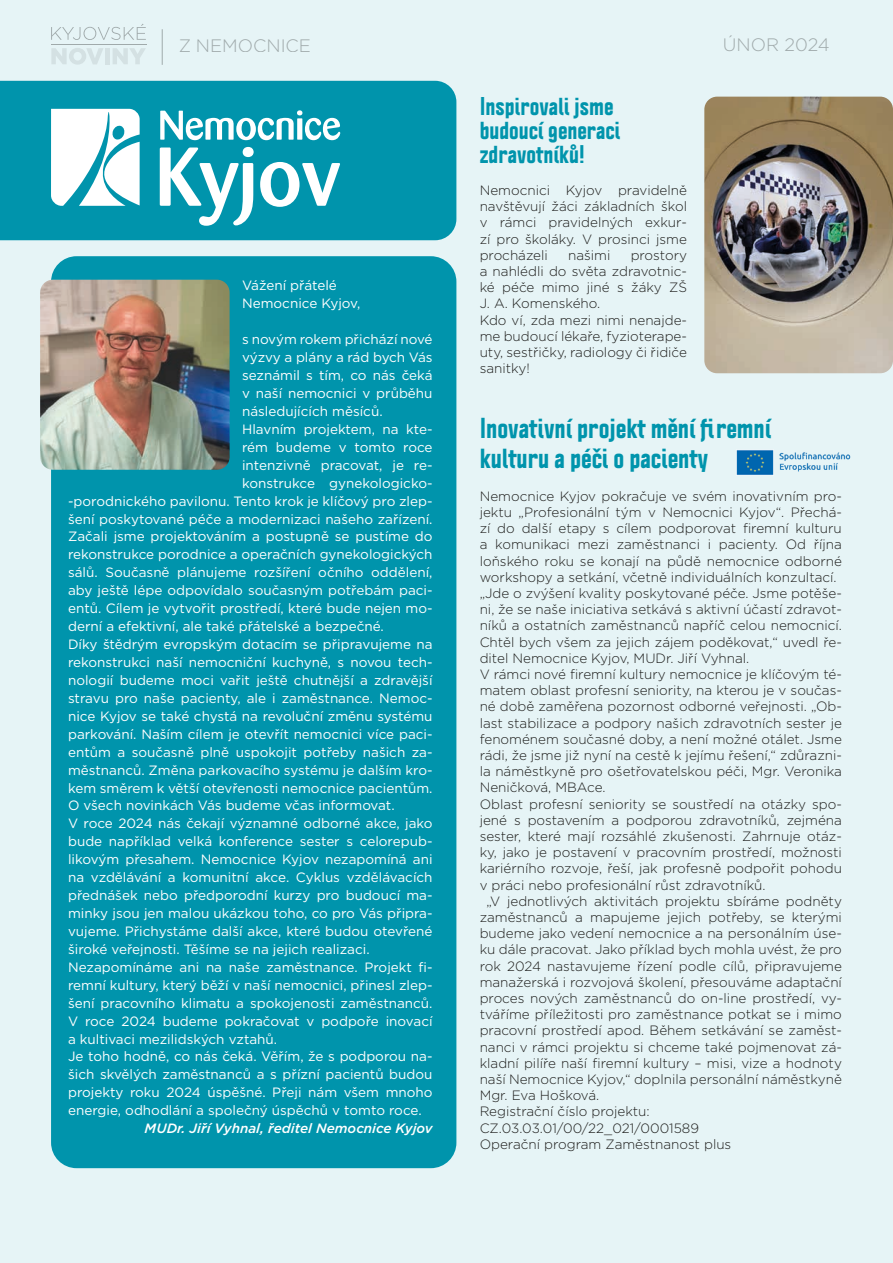
<style>
.page{position:relative;width:893px;height:1263px;background:#e6f4f6}
.page>*{position:absolute;margin:0;border:0;box-sizing:border-box;transform-origin:0 0}
.t1{font:800 condensed 25.2px/30.3px "Politica";color:#0094ac}
.t2{font:800 condensed 22.5px/24px "Politica";color:#0094ac}
.t3{font:300 18px "Gotham";color:#b2b2b2}
.t4{font:300 13.5px/16.2px "Gotham";color:#1d1d1b;text-align:justify}
.t5{font:13.5px/18px "Gotham";color:#fff}
.t6{font:italic 500 13.5px "Gotham";color:#fff}
</style>
<div class="page">
<div style="left:0;top:81px;width:456px;height:159px;background:#0094ac"></div>
<svg style="left:160px;top:110px;width:180px;height:30px;background:#63bdcc"></svg>
<svg style="left:160px;top:147px;width:94px;height:79px;background:#66becd"></svg>
<svg style="left:260px;top:162px;width:80px;height:45px;background:#77c5d2"></svg>
<svg style="left:51px;top:109px;width:89px;height:97px;background:#d4edf1"></svg>
<div style="left:51px;top:256px;width:405px;height:912px;background:#0094ac;border-radius:26px"></div>
<img style="left:40px;top:280px;width:190px;height:190px">
<img style="left:704px;top:97px;width:189px;height:276px">
<img style="left:736px;top:450px;width:115px;height:26px">
<h3 class="t3" style="left:178px;top:34px;width:134px">Z NEMOCNICE</h3>
<h3 class="t3" style="left:723px;top:34px;width:108px">ÚNOR 2024</h3>
<p class="t5" style="left:242px;top:276px;width:120px">Vážení přátelé<br>Nemocnice Kyjov,</p>
<p class="t5" style="left:242px;top:330px;width:192px">s novým rokem přichází nové</p>
<p class="t5" style="left:242px;top:348px;width:192px">výzvy a plány a rád bych Vás</p>
<p class="t5" style="left:242px;top:366px;width:192px">seznámil s tím, co nás čeká</p>
<p class="t5" style="left:242px;top:384px;width:192px">v naší nemocnici v průběhu</p>
<p class="t5" style="left:242px;top:402px;width:142px">následujících měsíců.</p>
<p class="t5" style="left:242px;top:420px;width:192px">Hlavním projektem, na kte-</p>
<p class="t5" style="left:242px;top:438px;width:192px">rém budeme v tomto roce</p>
<p class="t5" style="left:242px;top:456px;width:192px">intenzivně pracovat, je re-</p>
<p class="t5" style="left:242px;top:474px;width:192px">konstrukce gynekologicko-</p>
<p class="t5" style="left:68px;top:492px;width:366px">-porodnického pavilonu. Tento krok je klíčový pro zlep-</p>
<p class="t5" style="left:68px;top:509px;width:366px">šení poskytované péče a modernizaci našeho zařízení.</p>
<p class="t5" style="left:68px;top:527px;width:366px">Začali jsme projektováním a postupně se pustíme do</p>
<p class="t5" style="left:68px;top:545px;width:366px">rekonstrukce porodnice a operačních gynekologických</p>
<p class="t5" style="left:68px;top:563px;width:366px">sálů. Současně plánujeme rozšíření očního oddělení,</p>
<p class="t5" style="left:68px;top:581px;width:366px">aby ještě lépe odpovídalo současným potřebám paci-</p>
<p class="t5" style="left:68px;top:599px;width:366px">entů. Cílem je vytvořit prostředí, které bude nejen mo-</p>
<p class="t5" style="left:68px;top:617px;width:317px">derní a efektivní, ale také přátelské a bezpečné.</p>
<p class="t5" style="left:68px;top:635px;width:366px">Díky štědrým evropským dotacím se připravujeme na</p>
<p class="t5" style="left:68px;top:653px;width:366px">rekonstrukci naší nemocniční kuchyně, s novou tech-</p>
<p class="t5" style="left:68px;top:671px;width:366px">nologií budeme moci vařit ještě chutnější a zdravější</p>
<p class="t5" style="left:68px;top:689px;width:366px">stravu pro naše pacienty, ale i zaměstnance. Nemoc-</p>
<p class="t5" style="left:68px;top:707px;width:366px">nice Kyjov se také chystá na revoluční změnu systému</p>
<p class="t5" style="left:68px;top:725px;width:366px">parkování. Naším cílem je otevřít nemocnici více paci-</p>
<p class="t5" style="left:68px;top:743px;width:366px">entům a současně plně uspokojit potřeby našich za-</p>
<p class="t5" style="left:68px;top:760px;width:366px">městnanců. Změna parkovacího systému je dalším kro-</p>
<p class="t5" style="left:68px;top:778px;width:366px">kem směrem k větší otevřenosti nemocnice pacientům.</p>
<p class="t5" style="left:68px;top:796px;width:328px">O všech novinkách Vás budeme včas informovat.</p>
<p class="t5" style="left:68px;top:814px;width:366px">V roce 2024 nás čekají významné odborné akce, jako</p>
<p class="t5" style="left:68px;top:832px;width:366px">bude například velká konference sester s celorepub-</p>
<p class="t5" style="left:68px;top:850px;width:366px">likovým přesahem. Nemocnice Kyjov nezapomíná ani</p>
<p class="t5" style="left:68px;top:868px;width:366px">na vzdělávání a komunitní akce. Cyklus vzdělávacích</p>
<p class="t5" style="left:68px;top:886px;width:366px">přednášek nebo předporodní kurzy pro budoucí ma-</p>
<p class="t5" style="left:68px;top:904px;width:366px">minky jsou jen malou ukázkou toho, co pro Vás připra-</p>
<p class="t5" style="left:68px;top:922px;width:366px">vujeme. Přichystáme další akce, které budou otevřené</p>
<p class="t5" style="left:68px;top:940px;width:303px">široké veřejnosti. Těšíme se na jejich realizaci.</p>
<p class="t5" style="left:68px;top:958px;width:366px">Nezapomínáme ani na naše zaměstnance. Projekt fi-</p>
<p class="t5" style="left:68px;top:976px;width:366px">remní kultury, který běží v naší nemocnici, přinesl zlep-</p>
<p class="t5" style="left:68px;top:993px;width:366px">šení pracovního klimatu a spokojenosti zaměstnanců.</p>
<p class="t5" style="left:68px;top:1011px;width:366px">V roce 2024 budeme pokračovat v podpoře inovací</p>
<p class="t5" style="left:68px;top:1029px;width:211px">a kultivaci mezilidských vztahů.</p>
<p class="t5" style="left:68px;top:1047px;width:366px">Je toho hodně, co nás čeká. Věřím, že s podporou na-</p>
<p class="t5" style="left:68px;top:1065px;width:366px">šich skvělých zaměstnanců a s přízní pacientů budou</p>
<p class="t5" style="left:68px;top:1083px;width:366px">projekty roku 2024 úspěšné. Přeji nám všem mnoho</p>
<p class="t5" style="left:68px;top:1101px;width:355px">energie, odhodlání a společný úspěchů v tomto roce.</p>
<p class="t6" style="left:145px;top:1119px;width:289px">MUDr. Jiří Vyhnal, ředitel Nemocnice Kyjov</p>
<h2 class="t2" style="left:480px;top:93px;width:142px">Inspirovali jsme budoucí generaci zdravotníků!</h2>
<p class="t4" style="left:480px;top:182px;width:209px">Nemocnici Kyjov pravidelně navštěvují žáci základních škol v rámci pravidelných exkur&shy;zí pro školáky. V prosinci jsme procházeli</p>
<p class="t4" style="left:568px;top:247px;width:44px">našimi</p>
<p class="t4" style="left:480px;top:247px;width:209px;text-align:left;text-indent:151px">prostory a nahlédli do světa zdravotnic&shy;ké péče mimo jiné s žáky ZŠ<br>J. A. Komenského.<br>Kdo ví, zda mezi nimi nenajde&shy;me budoucí lékaře, fyzioterape&shy;uty, sestřičky, radiology či řidiče sanitky!</p>
<h1 class="t1" style="left:480px;top:412px;width:293px">Inovativní projekt mění firemní kulturu a péči o pacienty</h1>
<p class="t4" style="left:480px;top:487px;width:364px">Nemocnice Kyjov pokračuje ve svém inovativním pro-</p>
<p class="t4" style="left:480px;top:504px;width:364px">jektu „Profesionální tým v Nemocnici Kyjov“. Přechá-</p>
<p class="t4" style="left:480px;top:520px;width:364px">zí do další etapy s cílem podporovat firemní kulturu</p>
<p class="t4" style="left:480px;top:536px;width:364px">a komunikaci mezi zaměstnanci i pacienty. Od října</p>
<p class="t4" style="left:480px;top:552px;width:364px">loňského roku se konají na půdě nemocnice odborné</p>
<p class="t4" style="left:480px;top:568px;width:358px">workshopy a setkání, včetně individuálních konzultací.</p>
<p class="t4" style="left:480px;top:585px;width:364px">„Jde o zvýšení kvality poskytované péče. Jsme potěše-</p>
<p class="t4" style="left:480px;top:601px;width:364px">ni, že se naše iniciativa setkává s aktivní účastí zdravot-</p>
<p class="t4" style="left:480px;top:617px;width:364px">níků a ostatních zaměstnanců napříč celou nemocnicí.</p>
<p class="t4" style="left:480px;top:633px;width:364px">Chtěl bych všem za jejich zájem poděkovat,“ uvedl ře-</p>
<p class="t4" style="left:480px;top:649px;width:271px">ditel Nemocnice Kyjov, MUDr. Jiří Vyhnal.</p>
<p class="t4" style="left:480px;top:666px;width:364px">V rámci nové firemní kultury nemocnice je klíčovým té-</p>
<p class="t4" style="left:480px;top:682px;width:364px">matem oblast profesní seniority, na kterou je v součas-</p>
<p class="t4" style="left:480px;top:698px;width:364px">né době zaměřena pozornost odborné veřejnosti. „Ob-</p>
<p class="t4" style="left:480px;top:714px;width:364px">last stabilizace a podpory našich zdravotních sester je</p>
<p class="t4" style="left:480px;top:730px;width:364px">fenoménem současné doby, a není možné otálet. Jsme</p>
<p class="t4" style="left:480px;top:747px;width:364px">rádi, že jsme již nyní na cestě k jejímu řešení,“ zdůrazni-</p>
<p class="t4" style="left:480px;top:763px;width:364px">la náměstkyně pro ošetřovatelskou péči, Mgr. Veronika</p>
<p class="t4" style="left:480px;top:779px;width:127px">Neničková, MBAce.</p>
<p class="t4" style="left:480px;top:795px;width:364px">Oblast profesní seniority se soustředí na otázky spo-</p>
<p class="t4" style="left:480px;top:811px;width:364px">jené s postavením a podporou zdravotníků, zejména</p>
<p class="t4" style="left:480px;top:828px;width:364px">sester, které mají rozsáhlé zkušenosti. Zahrnuje otáz-</p>
<p class="t4" style="left:480px;top:844px;width:364px">ky, jako je postavení v pracovním prostředí, možnosti</p>
<p class="t4" style="left:480px;top:860px;width:364px">kariérního rozvoje, řeší, jak profesně podpořit pohodu</p>
<p class="t4" style="left:480px;top:876px;width:287px">v práci nebo profesionální růst zdravotníků.</p>
<p class="t4" style="left:486px;top:892px;width:357px">„V jednotlivých aktivitách projektu sbíráme podněty</p>
<p class="t4" style="left:480px;top:909px;width:364px">zaměstnanců a mapujeme jejich potřeby, se kterými</p>
<p class="t4" style="left:480px;top:925px;width:364px">budeme jako vedení nemocnice a na personálním úse-</p>
<p class="t4" style="left:480px;top:941px;width:364px">ku dále pracovat. Jako příklad bych mohla uvést, že pro</p>
<p class="t4" style="left:480px;top:957px;width:364px">rok 2024 nastavujeme řízení podle cílů, připravujeme</p>
<p class="t4" style="left:480px;top:973px;width:364px">manažerská i rozvojová školení, přesouváme adaptační</p>
<p class="t4" style="left:480px;top:990px;width:364px">proces nových zaměstnanců do on-line prostředí, vy-</p>
<p class="t4" style="left:480px;top:1006px;width:364px">tváříme příležitosti pro zaměstnance potkat se i mimo</p>
<p class="t4" style="left:480px;top:1022px;width:364px">pracovní prostředí apod. Během setkávání se zaměst-</p>
<p class="t4" style="left:480px;top:1038px;width:364px">nanci v rámci projektu si chceme také pojmenovat zá-</p>
<p class="t4" style="left:480px;top:1054px;width:364px">kladní pilíře naší firemní kultury – misi, vize a hodnoty</p>
<p class="t4" style="left:480px;top:1071px;width:364px">naší Nemocnice Kyjov,“ doplnila personální náměstkyně</p>
<p class="t4" style="left:480px;top:1087px;width:121px">Mgr. Eva Hošková.</p>
<p class="t4" style="left:480px;top:1103px;width:171px">Registrační číslo projektu:</p>
<p class="t4" style="left:480px;top:1119px;width:221px">CZ.03.03.01/00/22_021/0001589</p>
<p class="t4" style="left:480px;top:1135px;width:253px">Operační program Zaměstnanost plus</p>
</div>
